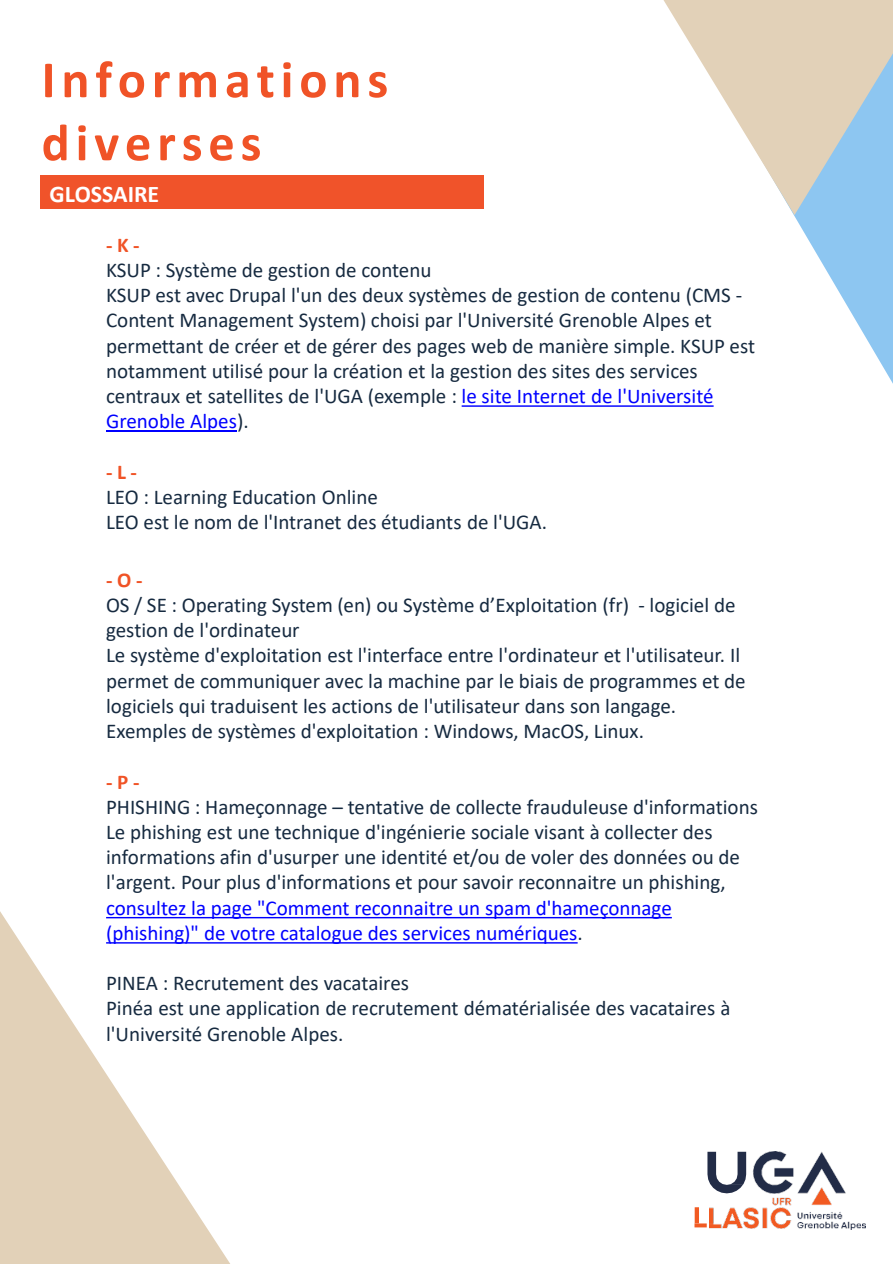
<style>
.page{position:relative;width:893px;height:1264px;background:#fff}
.page>*{position:absolute;margin:0;border:0;box-sizing:border-box;transform-origin:0 0}
.t1{font:700 52.5px/63px "Calibri";letter-spacing:.11em;color:#f05327}
.t2{font:700 24px "Calibri";color:#fff}
.t3{font:21px/25.2px "Calibri";letter-spacing:-.005em;color:#162a40}
.t4{font:700 21px "Calibri";color:#f05326}
.s1{color:#00f}
</style>
<div class="page">
<svg style="left:707px;top:1151px;width:2px;height:30px"></svg>
<img style="left:709px;top:1151px;width:156px;height:77px">
<div style="left:694px;top:1206px;width:5px;height:17px;background:#f15a22"></div>
<svg style="left:694px;top:1223px;width:12px;height:4px"></svg>
<div style="left:40px;top:175px;width:443px;height:33px;background:#f0532a"></div>
<svg style="left:461px;top:405px;width:252px;height:1px"></svg>
<hr style="left:106px;top:430px;width:131px;height:2px;background:#00f">
<svg style="left:230px;top:916px;width:441px;height:2px"></svg>
<svg style="left:230px;top:942px;width:347px;height:1px"></svg>
<svg style="left:0;top:911px;width:230px;height:352px;fill:#e2d1b8"></svg>
<svg style="left:794px;top:215px;width:98px;height:167px"></svg>
<svg style="left:663px;top:0;width:229px;height:215px;fill:#e2d1b8"></svg>
<h2 class="t1" style="left:42px;top:47px;width:348px">Informations diverses</h2>
<p class="t2" style="left:50px;top:177px;width:111px">GLOSSAIRE</p>
<p class="t4" style="left:106px;top:230px;width:35px">-K -</p>
<p class="t3" style="left:106px;top:257px;width:650px">KSUP : Système de gestion de contenu<br>KSUP est avec Drupal l'un des deux systèmes de gestion de contenu (CMS - Content Management System) choisi par l'Université Grenoble Alpes et permettant de créer et de gérer des pages web de manière simple. KSUP est notamment utilisé pour la création et la gestion des sites des services centraux et satellites de l'UGA (exemple : <span class="s1">le site Internet de l'Université Grenoble Alpes</span>).</p>
<p class="t4" style="left:106px;top:456px;width:32px">-L -</p>
<p class="t3" style="left:106px;top:483px;width:442px">LEO : Learning Education Online<br>LEO est le nom de l'Intranet des étudiants de l'UGA.</p>
<p class="t4" style="left:106px;top:565px;width:38px">-O -</p>
<p class="t3" style="left:106px;top:591px;width:641px">OS / SE : Operating System (en) ou Système d’Exploitation (fr) - logiciel de gestion de l'ordinateur<br>Le système d'exploitation est l'interface entre l'ordinateur et l'utilisateur. Il permet de communiquer avec la machine par le biais de programmes et de logiciels qui traduisent les actions de l'utilisateur dans son langage.<br>Exemples de systèmes d'exploitation : Windows, MacOS, Linux.</p>
<p class="t4" style="left:106px;top:766px;width:35px">-P -</p>
<p class="t3" style="left:106px;top:793px;width:653px">PHISHING : Hameçonnage – tentative de collecte frauduleuse d'informations Le phishing est une technique d'ingénierie sociale visant à collecter des informations afin d'usurper une identité et/ou de voler des données ou de l'argent. Pour plus d'informations et pour savoir reconnaitre un phishing, <span class="s1">consultez la page "Comment reconnaitre un spam d'hameçonnage (phishing)" de votre catalogue des services numériques</span>.</p>
<p class="t3" style="left:106px;top:969px;width:625px">PINEA : Recrutement des vacataires<br>Pinéa est une application de recrutement dématérialisée des vacataires à l'Université Grenoble Alpes.</p>
</div>
